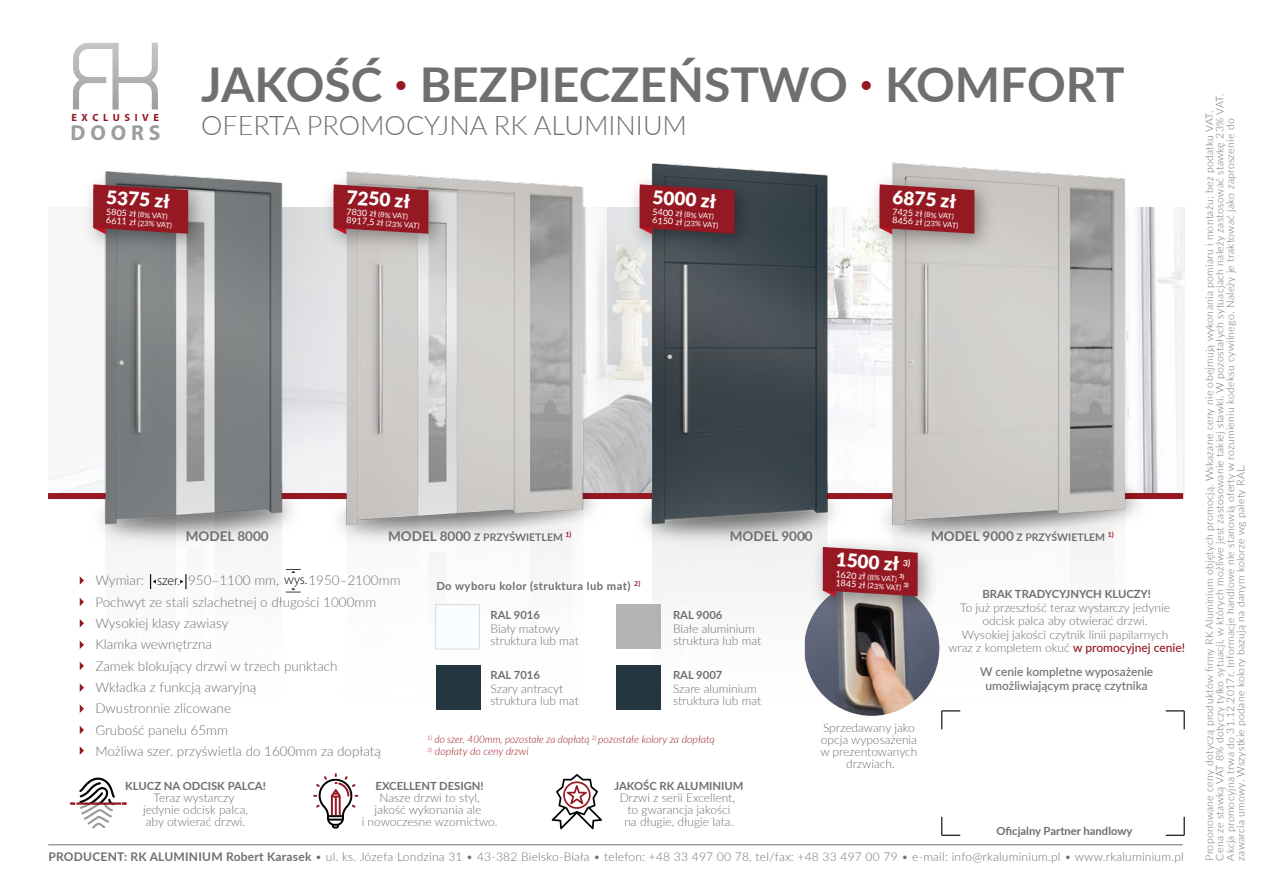
<style>
.page{position:relative;width:1263px;height:893px;background:#fff}
.page>*{position:absolute;margin:0;border:0;box-sizing:border-box;transform-origin:0 0}
.t1{font:700 48px "Lato";color:#706f6f}
.t2{font:300 27px "Lato";color:#706f6f}
.t3{font:700 21.6px "Myriad Pro";letter-spacing:.225em;color:#9d9d9c}
.t4{font:900 18.9px "Lato";color:#fff}
.t5{font:300 13.5px/21.3px "Lato";color:#706f6f}
.t6{font:700 13.5px "Lato";color:#706f6f}
.t7{font:300 13.5px "Myriad Pro";color:#000}
.t8{font:300 12px/12px "Lato";color:#706f6f;text-align:center}
.t9{font:300 12px "Lato";letter-spacing:.02em;color:#706f6f}
.t10{font:500 12px/13.5px "Lato";color:#706f6f;text-align:center}
.t11{font:700 11.25px "Lato";color:#706f6f}
.t12{font:700 11.25px "Lato";letter-spacing:.04em;color:#706f6f}
.t13{font:300 10.5px/10.5px "Lato";letter-spacing:.025em;color:#706f6f}
.t14{font:italic 300 10.5px "Lato";color:#961822;scale:.95 1}
.t15{font:700 10.5px "Lato";color:#706f6f}
.t16{font:italic 300 10.5px "Lato";color:#961822}
.t17{font:700 10.35px "Myriad Pro";letter-spacing:.44em;color:#961822}
.t18{font:9px "Lato";color:#fff}
.t19{font:7.5px/8.6px "Lato";color:#fff}
.t20{font:700 7.05px "Lato";color:#961822}
.s1{font-size:9px}
.s2{color:#961822}
.s3{font-size:7.5px}
.s4{font-size:13.5px}
.s5{font-weight:500;color:#961822}
.s6{font-weight:700}
</style>
<div class="page">
<img style="left:672px;top:164px;width:146px;height:682px">
<img style="left:361px;top:163px;width:311px;height:683px">
<img style="left:48px;top:178px;width:313px;height:668px">
<img style="left:818px;top:162px;width:367px;height:684px">
<img style="left:75px;top:171px;width:140px;height:91px">
<svg style="left:93px;top:184px;width:95px;height:50px;background:#90222b"></svg>
<img style="left:316px;top:166px;width:140px;height:96px">
<svg style="left:334px;top:184px;width:94px;height:50px;background:#982931"></svg>
<img style="left:622px;top:166px;width:140px;height:96px">
<svg style="left:640px;top:184px;width:94px;height:50px;background:#8c1e27"></svg>
<img style="left:861px;top:166px;width:141px;height:96px">
<svg style="left:880px;top:184px;width:94px;height:50px;background:#992932"></svg>
<div style="left:76px;top:802px;width:45px;height:3px;background:#961822;border:2px solid #961822"></div>
<svg style="left:122px;top:802px;width:5px;height:3px"></svg>
<svg style="left:70px;top:777px;width:45px;height:52px"></svg>
<svg style="left:313px;top:773px;width:45px;height:56px"></svg>
<svg style="left:552px;top:774px;width:50px;height:55px"></svg>
<div style="left:435px;top:604px;width:45px;height:45px;background:#fafdff;border:1px solid #dadada"></div>
<div style="left:436px;top:665px;width:45px;height:44px;background:#243640"></div>
<div style="left:616px;top:665px;width:45px;height:44px;background:#243640"></div>
<div style="left:616px;top:604px;width:45px;height:45px;background:#b3b3b2"></div>
<svg style="left:80px;top:576px;width:4px;height:9px"></svg>
<svg style="left:80px;top:598px;width:4px;height:8px"></svg>
<svg style="left:80px;top:619px;width:4px;height:8px"></svg>
<svg style="left:80px;top:641px;width:4px;height:8px"></svg>
<svg style="left:80px;top:662px;width:4px;height:8px"></svg>
<svg style="left:80px;top:683px;width:4px;height:9px"></svg>
<img style="left:805px;top:624px;width:134px;height:92px">
<svg style="left:941px;top:710px;width:19px;height:19px"></svg>
<svg style="left:1166px;top:710px;width:19px;height:19px"></svg>
<svg style="left:941px;top:817px;width:19px;height:19px"></svg>
<svg style="left:1166px;top:817px;width:19px;height:19px"></svg>
<hr style="left:48px;top:844px;width:1135px;height:1px;background:#706f6f">
<svg style="left:80px;top:704px;width:4px;height:9px"></svg>
<svg style="left:80px;top:726px;width:4px;height:8px"></svg>
<svg style="left:80px;top:746px;width:4px;height:9px"></svg>
<img style="left:804px;top:529px;width:141px;height:95px">
<svg style="left:73px;top:43px;width:85px;height:67px"></svg>
<svg style="left:823px;top:547px;width:95px;height:50px;background:#9b2c35"></svg>
<p class="t17" style="left:71px;top:111px;width:89px">EXCLUSIVE</p>
<h3 class="t3" style="left:70px;top:118px;width:92px">DOORS</h3>
<h3 class="t4" style="left:107px;top:183px;width:65px;rotate:4deg">5375 zł</h3>
<p class="t19" style="left:106px;top:208px;width:68px;rotate:4deg"><span class="s1">5805 zł</span> (8% VAT)<br><span class="s1">6611 zł</span> (23% VAT)</p>
<h1 class="t1" style="left:201px;top:49px;width:925px">JAKOŚĆ <span class="s2">·</span> BEZPIECZEŃSTWO <span class="s2">·</span> KOMFORT</h1>
<h2 class="t2" style="left:201px;top:106px;width:487px">OFERTA PROMOCYJNA RK ALUMINIUM</h2>
<h3 class="t4" style="left:348px;top:183px;width:65px;rotate:4deg">7250 zł</h3>
<p class="t19" style="left:347px;top:208px;width:63px;rotate:4deg"><span class="s1">7830 zł</span> (8% VAT)</p>
<p class="t18" style="left:347px;top:214px;width:75px;rotate:4deg">8917,5 zł <span class="s3">(23% VAT)</span></p>
<h3 class="t4" style="left:654px;top:183px;width:65px;rotate:4deg">5000 zł</h3>
<p class="t19" style="left:653px;top:208px;width:68px;rotate:4deg"><span class="s1">5400 zł</span> (8% VAT)<br><span class="s1">6150 zł</span> (23% VAT)</p>
<h3 class="t4" style="left:894px;top:183px;width:65px;rotate:4deg">6875 zł</h3>
<p class="t19" style="left:893px;top:208px;width:68px;rotate:4deg"><span class="s1">7425 zł</span> (8% VAT)<br><span class="s1">8456 zł</span> (23% VAT)</p>
<p class="t6" style="left:186px;top:526px;width:84px">MODEL 8000</p>
<p class="t6" style="left:388px;top:526px;width:84px">MODEL 8000</p>
<p class="t20" style="left:1108px;top:529px;width:7px">1)</p>
<p class="t6" style="left:730px;top:526px;width:84px">MODEL 9000</p>
<p class="t15" style="left:931px;top:529px;width:176px"><span class="s4">MODEL 9000</span> Z PRZYŚWIETLEM</p>
<p class="t15" style="left:474px;top:529px;width:99px">Z PRZYŚWIETLEM <sup>1)</sup></p>
<p class="t5" style="left:95px;top:569px;width:50px">Wymiar:</p>
<p class="t5" style="left:188px;top:569px;width:92px">950–1100 mm,</p>
<p class="t5" style="left:95px;top:569px;width:307px;text-indent:213px">1950–2100mm<br>Pochwyt ze stali szlachetnej o długości 1000mm<br>Wysokiej klasy zawiasy<br>Klamka wewnętrzna<br>Zamek blokujący drzwi w trzech punktach<br>Wkładka z funkcją awaryjną<br>Dwustronnie zlicowane<br>Grubość panelu 65mm<br>Możliwa szer. przyświetla do 1600mm za dopłatą</p>
<p class="t7" style="left:157px;top:573px;width:24px">szer.</p>
<p class="t7" style="left:284px;top:572px;width:25px">wys.</p>
<p class="t12" style="left:436px;top:578px;width:206px">Do wyboru kolor (struktura lub mat) <sup>2)</sup></p>
<p class="t11" style="left:490px;top:607px;width:51px">RAL 9016</p>
<p class="t8" style="left:490px;top:622px;width:90px;text-align:left">Biały matowy struktura lub mat</p>
<p class="t11" style="left:490px;top:666px;width:51px">RAL 7016</p>
<p class="t8" style="left:490px;top:682px;width:90px;text-align:left">Szary antracyt struktura lub mat</p>
<p class="t11" style="left:673px;top:607px;width:51px">RAL 9006</p>
<p class="t8" style="left:673px;top:622px;width:90px;text-align:left">Białe aluminium struktura lub mat</p>
<p class="t11" style="left:673px;top:666px;width:51px">RAL 9007</p>
<p class="t8" style="left:673px;top:682px;width:90px;text-align:left">Szare aluminium struktura lub mat</p>
<p class="t14" style="left:427px;top:732px;width:304px"><sup>1)</sup> do szer. 400mm, pozostałe za dopłatą <sup>2)</sup> pozostałe kolory za dopłatą</p>
<p class="t16" style="left:427px;top:744px;width:103px"><sup>3)</sup> dopłaty do ceny drzwi</p>
<h3 class="t4" style="left:837px;top:545px;width:76px;rotate:4deg">1500 zł <sup>3)</sup></h3>
<p class="t19" style="left:836px;top:570px;width:63px;rotate:4deg"><span class="s1">1620 zł</span> (8% VAT)</p>
<p class="t19" style="left:836px;top:579px;width:68px;rotate:4deg"><span class="s1">1845 zł</span> (23% VAT)</p>
<p class="t8" style="left:820px;top:721px;width:99px">Sprzedawany jako opcja wyposażenia w prezentowanych drzwiach.</p>
<p class="t11" style="left:982px;top:586px;width:170px">BRAK TRADYCYJNYCH KLUCZY!</p>
<p class="t8" style="left:948px;top:600px;width:238px;line-height:13.5px">To już przeszłość teraz wystarczy jedynie odcisk palca aby otwierać drzwi.<br>Wysokiej jakości czytnik linii papilarnych<br>wraz z kompletem okuć <span class="s5">w promocyjnej cenie!</span></p>
<p class="t10" style="left:980px;top:665px;width:175px">W cenie kompletne wyposażenie umożliwiającym pracę czytnika</p>
<p class="t11" style="left:614px;top:778px;width:131px">JAKOŚC RK ALUMINIUM</p>
<p class="t8" style="left:620px;top:791px;width:117px">Drzwi z serii Excellent, to gwarancja jakości na długie, długie lata.</p>
<p class="t11" style="left:125px;top:778px;width:142px">KLUCZ NA ODCISK PALCA!</p>
<p class="t8" style="left:143px;top:791px;width:107px">Teraz wystarczy jedynie odcisk palca, aby otwierać drzwi.</p>
<p class="t9" style="left:48px;top:848px;width:1137px"><span class="s6">PRODUCENT: RK ALUMINIUM Robert Karasek</span> • ul. ks. Józefa Londzina 31 • 43-382 Bielsko-Biała • telefon: +48 33 497 00 78, tel/fax: +48 33 497 00 79 • e-mail: info@rkaluminium.pl • www.rkaluminium.pl</p>
<p class="t11" style="left:376px;top:778px;width:110px">EXCELLENT DESIGN!</p>
<p class="t8" style="left:362px;top:791px;width:137px">Nasze drzwi to styl,<br>jakość wykonania ale<br>i nowoczesne wzornictwo.</p>
<p class="t11" style="left:996px;top:823px;width:137px">Oficjalny Partner handlowy</p>
<p class="t13" style="left:1204px;top:860px;width:768px;rotate:-90deg">Proponowane ceny dotyczą produktów firmy RK Aluminium objętych promocją. Wskazane ceny nie obejmują wykonania pomiaru i montażu; bez podatku VAT.<br>Cena ze stawką VAT 8% dotyczy tylko sytuacji, w których możliwe jest zastosowanie takiej stawki. W pozostałych sytuacjach należy zastosować stawkę 23% VAT.<br>Akcja promocyjna trwa do 31.12.2017r. Informacje handlowe nie stanowią oferty w rozumieniu kodeksu cywilnego. Należy je traktować jako zaproszenie do zawarcia umowy. Wszystkie podane kolory bazują na danym kolorze wg palety RAL.</p>
</div>
